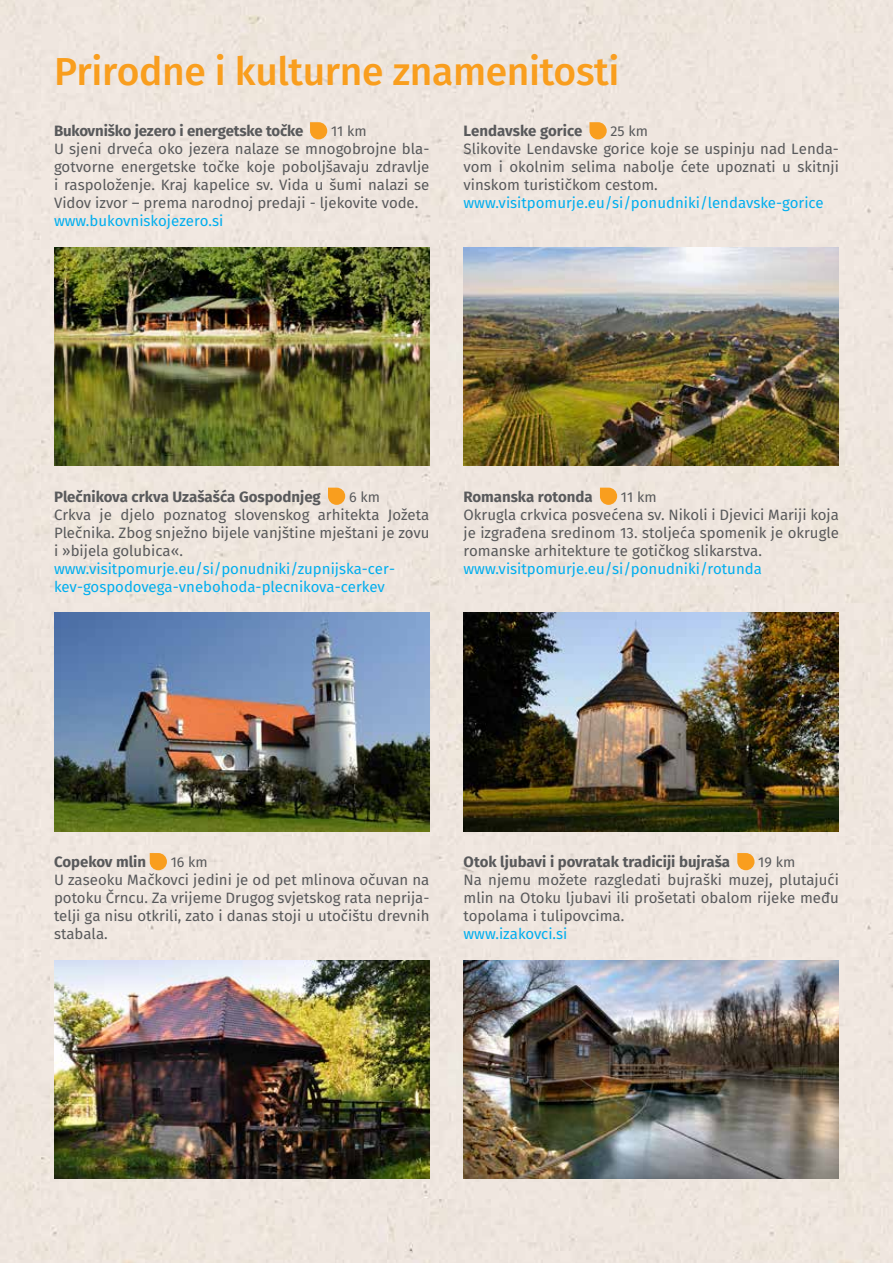
<style>
.page{position:relative;width:893px;height:1263px;background:#efe6df}
.page>*{position:absolute;margin:0;border:0;box-sizing:border-box;transform-origin:0 0}
.t1{font:500 39px "Fira Sans";letter-spacing:-.01em;color:#f99e1e}
.t2{font:15px/18px "Fira Sans";color:#58595b;text-align:justify}
.t3{font:15px/18px "Fira Sans";color:#00aeef}
.t4{font:700 15px "Fira Sans";color:#58595b}
.t5{font:14.25px "Fira Sans";color:#58595b}
</style>
<div class="page">
<svg style="left:310px;top:122px;width:17px;height:17px"></svg>
<img style="left:54px;top:247px;width:375px;height:219px">
<svg style="left:328px;top:488px;width:17px;height:17px"></svg>
<img style="left:54px;top:613px;width:375px;height:218px">
<svg style="left:150px;top:853px;width:17px;height:17px"></svg>
<img style="left:54px;top:960px;width:375px;height:219px">
<svg style="left:589px;top:122px;width:18px;height:17px"></svg>
<img style="left:463px;top:247px;width:376px;height:219px">
<svg style="left:600px;top:488px;width:17px;height:17px"></svg>
<img style="left:463px;top:613px;width:376px;height:218px">
<svg style="left:737px;top:853px;width:17px;height:17px"></svg>
<img style="left:463px;top:960px;width:376px;height:219px">
<h1 class="t1" style="left:54px;top:44px;width:567px">Prirodne i kulturne znamenitosti</h1>
<p class="t4" style="left:54px;top:121px;width:251px">Bukovniško jezero i energetske točke</p>
<p class="t5" style="left:331px;top:121px;width:37px">11 km</p>
<p class="t2" style="left:54px;top:141px;width:377px">U sjeni drveća oko jezera nalaze se mnogobrojne bla&shy;gotvorne energetske točke koje poboljšavaju zdravlje i raspoloženje. Kraj kapelice sv. Vida u šumi nalazi se Vidov izvor – prema narodnoj predaji - ljekovite vode.</p>
<p class="t3" style="left:54px;top:213px;width:171px">www.bukovniskojezero.si</p>
<p class="t4" style="left:463px;top:121px;width:120px">Lendavske gorice</p>
<p class="t5" style="left:610px;top:121px;width:39px">25 km</p>
<p class="t2" style="left:463px;top:141px;width:377px">Slikovite Lendavske gorice koje se uspinju nad Lenda&shy;vom i okolnim selima nabolje ćete upoznati u skitnji vinskom turističkom cestom.</p>
<p class="t3" style="left:463px;top:195px;width:362px">www.visitpomurje.eu/si/ponudniki/lendavske-gorice</p>
<p class="t4" style="left:54px;top:486px;width:268px">Plečnikova crkva Uzašašća Gospodnjeg</p>
<p class="t5" style="left:349px;top:487px;width:32px">6 km</p>
<p class="t2" style="left:54px;top:507px;width:377px">Crkva je djelo poznatog slovenskog arhitekta Jožeta Plečnika. Zbog snježno bijele vanjštine mještani je zovu i »bijela golubica«.</p>
<p class="t3" style="left:54px;top:561px;width:343px">www.visitpomurje.eu/si/ponudniki/zupnijska-cer&shy;kev-gospodovega-vnebohoda-plecnikova-cerkev</p>
<p class="t4" style="left:463px;top:486px;width:131px">Romanska rotonda</p>
<p class="t5" style="left:621px;top:487px;width:37px">11 km</p>
<p class="t2" style="left:463px;top:507px;width:377px">Okrugla crkvica posvećena sv. Nikoli i Djevici Mariji koja je izgrađena sredinom 13. stoljeća spomenik je okrugle romanske arhitekture te gotičkog slikarstva.</p>
<p class="t3" style="left:463px;top:561px;width:300px">www.visitpomurje.eu/si/ponudniki/rotunda</p>
<p class="t4" style="left:54px;top:851px;width:94px">Copekov mlin</p>
<p class="t5" style="left:171px;top:852px;width:39px">16 km</p>
<p class="t2" style="left:54px;top:872px;width:377px">U zaseoku Mačkovci jedini je od pet mlinova očuvan na potoku Črncu. Za vrijeme Drugog svjetskog rata neprija&shy;telji ga nisu otkrili, zato i danas stoji u utočištu drevnih stabala.</p>
<p class="t4" style="left:463px;top:851px;width:268px">Otok ljubavi i povratak tradiciji bujraša</p>
<p class="t5" style="left:758px;top:852px;width:38px">19 km</p>
<p class="t2" style="left:463px;top:872px;width:377px">Na njemu možete razgledati bujraški muzej, plutajući mlin na Otoku ljubavi ili prošetati obalom rijeke među topolama i tulipovcima.</p>
<p class="t3" style="left:463px;top:926px;width:105px">www.izakovci.si</p>
</div>
